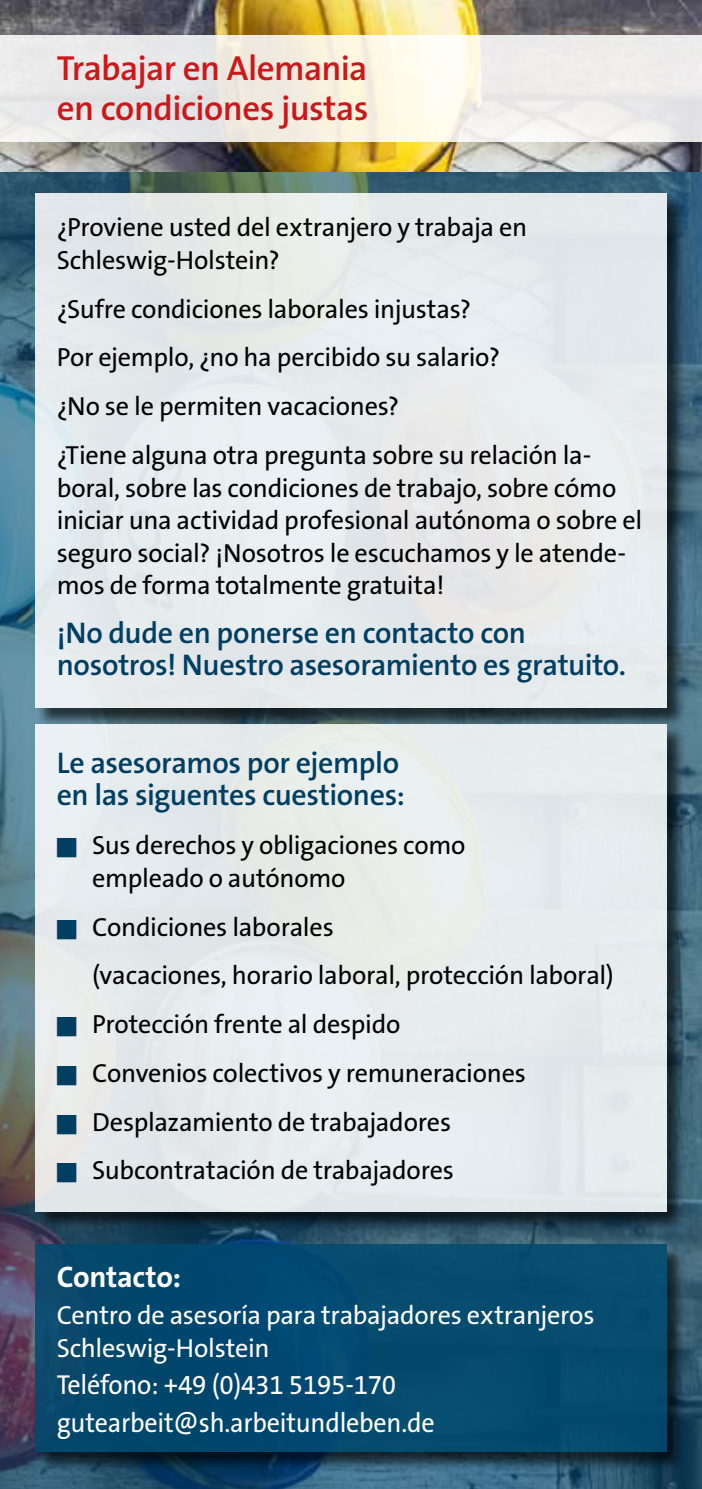
<style>
.page{position:relative;width:702px;height:1489px;background:#fff}
.page>*{position:absolute;margin:0;border:0;box-sizing:border-box;transform-origin:0 0}
.t1{font:600 35px/40px "The Sans";letter-spacing:-.015em;color:#cd171a}
.t2{font:600 30px/32.5px "The Sans B6";letter-spacing:-.01em;color:#003e62}
.t3{font:700 30px "The Sans B7";letter-spacing:-.01em;color:#fff}
.t4{font:27.5px/37.5px "The Sans B5 Plain";letter-spacing:-.01em;color:#fff;scale:.95 1}
.t5{font:26.25px/32.5px "The Sans B5 Plain";letter-spacing:-.01em;color:#000}
.t6{font:26.25px/32.5px "The Sans B5 Plain";letter-spacing:-.01em;color:#fff}
.s1{color:#003e62}
</style>
<div class="page">
<img style="left:0;top:171px;width:702px;height:1317px">
<img style="left:0;top:0;width:702px;height:171px">
<svg style="left:0;top:35px;width:702px;height:107px;fill:#eeece9"></svg>
<div style="left:36px;top:194px;width:650px;height:533px;background:#000;opacity:.75"></div>
<div style="left:35px;top:193px;width:631px;height:515px;background:#e7eaec"></div>
<div style="left:36px;top:724px;width:650px;height:507px;background:#000;opacity:.75"></div>
<div style="left:35px;top:724px;width:631px;height:487px;background:#e7eced"></div>
<div style="left:36px;top:1244px;width:650px;height:227px;background:#000;opacity:.75"></div>
<div style="left:35px;top:1244px;width:631px;height:207px;background:#004a6f"></div>
<h1 class="t1" style="left:57px;top:48px;width:313px">Trabajar en Alemania en condiciones justas</h1>
<p class="t5" style="left:57px;top:212px;width:472px">¿Proviene usted del extranjero y trabaja en<br>Schleswig-Holstein?</p>
<p class="t5" style="left:57px;top:285px;width:536px;line-height:48.8px">¿Sufre condiciones laborales injustas?<br>Por ejemplo, ¿no ha percibido su salario?<br>¿No se le permiten vacaciones?<br>¿Tiene alguna otra pregunta sobre su relación la-</p>
<p class="t5" style="left:57px;top:472px;width:587px">boral, sobre las condiciones de trabajo, sobre cómo iniciar una actividad profesional autónoma o sobre el seguro social? ¡Nosotros le escuchamos y le atende&shy;mos de forma totalmente gratuita!</p>
<p class="t2" style="left:57px;top:617px;width:570px">¡No dude en ponerse en contacto con nosotros! Nuestro asesoramiento es gratuito.</p>
<p class="t2" style="left:57px;top:747px;width:350px">Le asesoramos por ejemplo en las siguentes cuestiones:</p>
<p class="t5" style="left:92px;top:830px;width:375px;text-indent:-35px"><span class="s1">■</span> Sus derechos y obligaciones como empleado o autónomo</p>
<p class="t5" style="left:92px;top:903px;width:523px;line-height:48.8px;text-indent:-35px"><span class="s1">■</span> Condiciones laborales<br>(vacaciones, horario laboral, protección laboral)</p>
<p class="t5" style="left:57px;top:1008px;width:345px"><span class="s1">■</span> Protección frente al despido</p>
<p class="t5" style="left:57px;top:1057px;width:471px"><span class="s1">■</span> Convenios colectivos y remuneraciones</p>
<p class="t5" style="left:57px;top:1106px;width:396px"><span class="s1">■</span> Desplazamiento de trabajadores</p>
<p class="t5" style="left:57px;top:1155px;width:399px"><span class="s1">■</span> Subcontratación de trabajadores</p>
<p class="t3" style="left:57px;top:1260px;width:126px">Contacto:</p>
<p class="t6" style="left:57px;top:1300px;width:539px">Centro de asesoría para trabajadores extranjeros<br>Schleswig-Holstein</p>
<p class="t4" style="left:57px;top:1367px;width:399px">Teléfono: +49 (0)431 5195-170 gutearbeit@sh.arbeitundleben.de</p>
</div>
